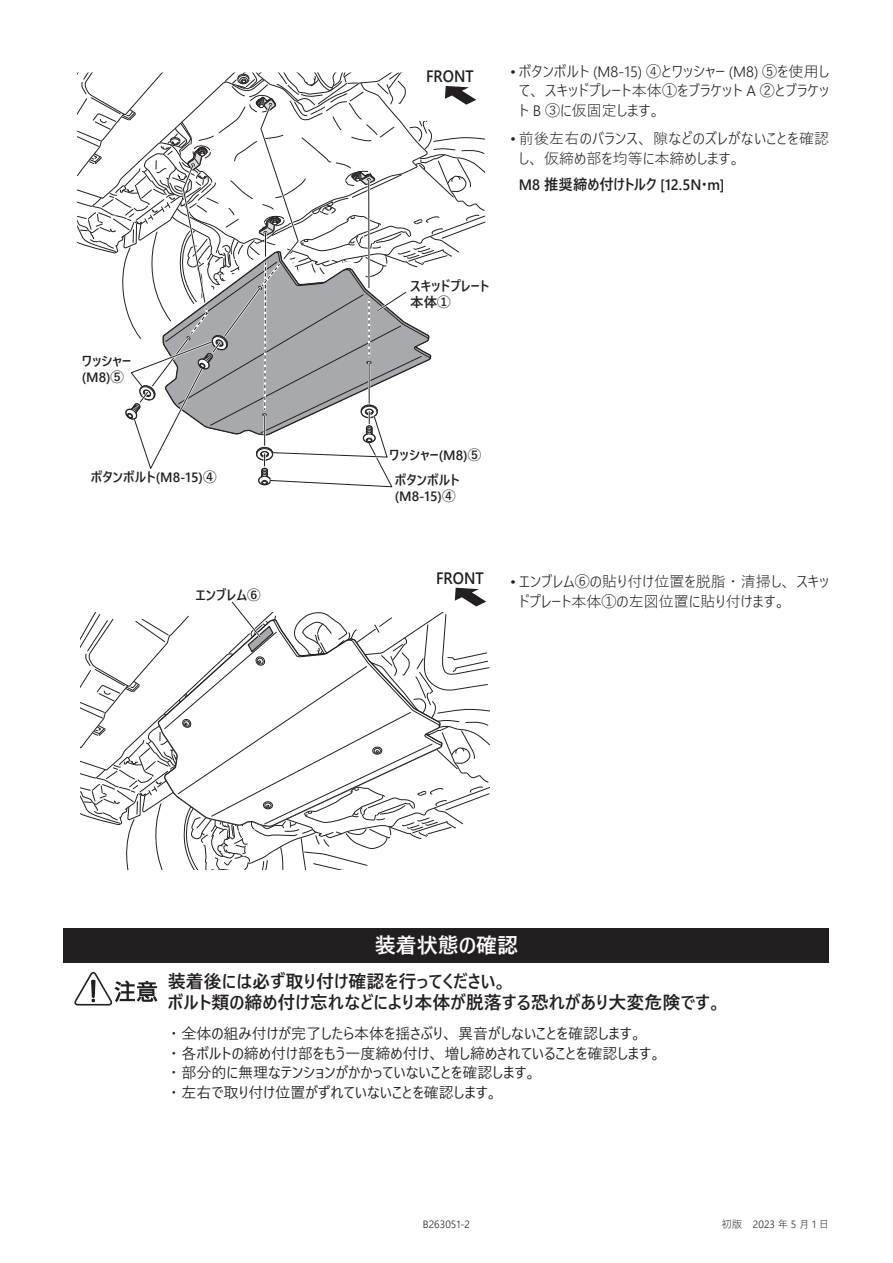
<style>
.page{position:relative;width:893px;height:1263px;background:#fff}
.page>*{position:absolute;margin:0;border:0;box-sizing:border-box;transform-origin:0 0}
.大見出し{font:600 21px "Yu Gothic UI";color:#fff}
.注意_大{font:600 18px "Yu Gothic UI";color:#231f20}
.t1{font:600 16.5px "Yu Gothic UI";color:#231f20;scale:.9 1}
.t2{font:300 15px/19.5px "Yu Gothic UI";letter-spacing:.005em;color:#231f20}
.t3{font:15px "Yu Gothic UI";color:#231f20}
.注意_小{font:600 15px "Yu Gothic UI";letter-spacing:-.01em;color:#231f20;scale:.96 1}
.t4{font:600 13.5px/16.2px "Yu Gothic UI";color:#231f20}
.t5{font:300 10.5px "Yu Gothic UI";color:#231f20}
</style>
<div class="page">
<div style="left:64px;top:928px;width:765px;height:34px;background:#231f20"></div>
<svg style="left:74px;top:972px;width:83px;height:33px"></svg>
<svg style="left:77px;top:72px;width:409px;height:416px"></svg>
<svg style="left:81px;top:588px;width:408px;height:282px"></svg>
<p class="t1" style="left:426px;top:67px;width:54px">FRONT</p>
<p class="t2" style="left:519px;top:60px;width:312px;text-align:justify;text-indent:-9px">• ボタンボルト (M8-15) ④とワッシャー (M8) ⑤を使用して、スキッドプレート本体①をブラケット A ②とブラケット B ③に仮固定します。</p>
<p class="t2" style="left:519px;top:127px;width:312px;text-indent:-9px">•前後左右のバランス、隙などのズレがないことを確認し、仮締め部を均等に本締めします。</p>
<p class="注意_小" style="left:519px;top:176px;width:216px">M8 推奨締め付けトルク [12.5N･m]</p>
<p class="t4" style="left:82px;top:353px;width:51px">ワッシャー(M8)⑤</p>
<p class="t4" style="left:410px;top:278px;width:81px">スキッドプレート本体①</p>
<p class="t4" style="left:389px;top:447px;width:93px">ワッシャー(M8)⑤</p>
<p class="t4" style="left:91px;top:469px;width:127px">ボタンボルト(M8-15)④</p>
<p class="t4" style="left:395px;top:472px;width:66px">ボタンボルト(M8-15)④</p>
<p class="t4" style="left:196px;top:587px;width:67px">エンブレム⑥</p>
<p class="t1" style="left:436px;top:568px;width:54px">FRONT</p>
<p class="t2" style="left:519px;top:570px;width:312px;text-indent:-9px">• エンブレム⑥の貼り付け位置を脱脂・清掃し、スキッドプレート本体①の左図位置に貼り付けます。</p>
<p class="大見出し" style="left:375px;top:933px;width:145px">装着状態の確認</p>
<p class="注意_大" style="left:168px;top:971px;width:341px">装着後には必ず取り付け確認を行ってください。</p>
<p class="注意_大" style="left:168px;top:992px;width:556px">ボルト類の締め付け忘れなどにより本体が脱落する恐れがあり大変危険です。</p>
<p class="t3" style="left:170px;top:1019px;width:473px">･全体の組み付けが完了したら本体を揺さぶり、異音がしないことを確認します。</p>
<p class="t3" style="left:170px;top:1039px;width:493px">･各ボルトの締め付け部をもう一度締め付け、増し締めされていることを確認します。</p>
<p class="t3" style="left:170px;top:1058px;width:368px">･部分的に無理なテンションがかかっていないことを確認します。</p>
<p class="t3" style="left:170px;top:1078px;width:329px">･左右で取り付け位置がずれていないことを確認します。</p>
<p class="t5" style="left:423px;top:1214px;width:49px">B263051-2</p>
<p class="t5" style="left:721px;top:1214px;width:109px">初版　2023 年 5 月 1 日</p>
</div>
